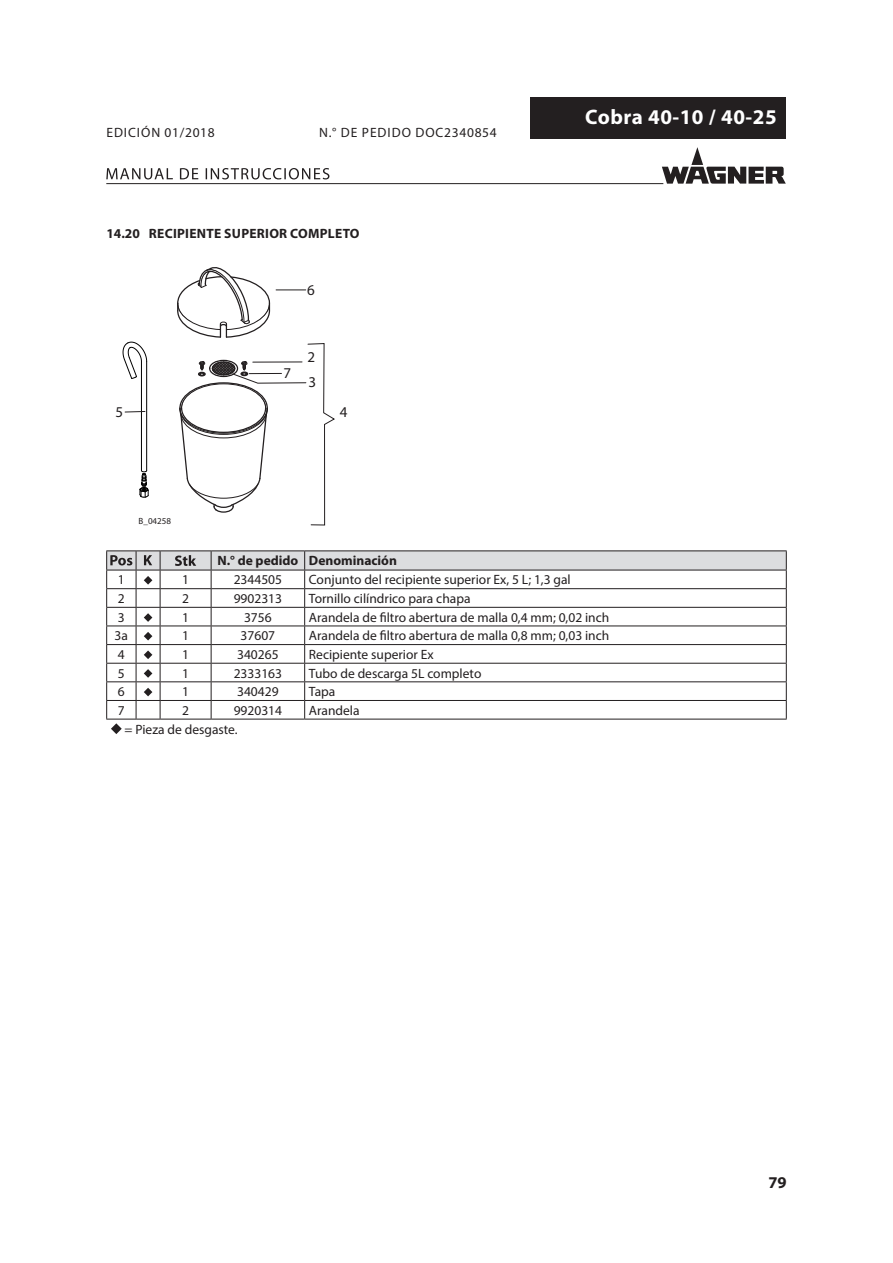
<style>
.page{position:relative;width:893px;height:1263px;background:#fff}
.page>*{position:absolute;margin:0;border:0;box-sizing:border-box;transform-origin:0 0}
.t1{font:700 21px "Myriad Pro";letter-spacing:.025em;color:#fff}
.t2{font:700 16.5px "Myriad Pro";color:#231f20}
.t3{font:15px "Myriad";color:#231f20}
.Tabelle{font:13.5px "Myriad Pro";color:#231f20}
.Tabelle_zentriert{font:13.5px "Myriad Pro";color:#231f20}
.Tabelle-2{font:13.5px "Myriad Pro";letter-spacing:.07em;color:#231f20}
.Tabelle-3{font:700 13.5px "Myriad Pro";letter-spacing:.02em;color:#231f20}
.Tabelle-4{font:700 13.5px "Myriad Pro";color:#231f20}
.Tabelle_zentriert-2{font:700 13.5px "Myriad Pro";color:#231f20}
.t4{font:9px "Myriad";color:#231f20}
</style>
<div class="page">
<svg style="left:662px;top:147px;width:124px;height:37px"></svg>
<svg style="left:106px;top:168px;width:223px;height:11px"></svg>
<hr style="left:106px;top:183px;width:557px;height:1px;background:#231f20">
<div style="left:531px;top:98px;width:255px;height:41px;background:#231f20"></div>
<hr style="left:141px;top:361px;width:1px;height:109px;background:#000">
<hr style="left:146px;top:361px;width:1px;height:109px;background:#000">
<svg style="left:122px;top:341px;width:26px;height:39px"></svg>
<svg style="left:139px;top:470px;width:10px;height:28px"></svg>
<svg style="left:124px;top:411px;width:22px;height:2px"></svg>
<svg style="left:177px;top:267px;width:158px;height:259px"></svg>
<hr style="left:249px;top:373px;width:32px;height:1px;background:#231f20">
<svg style="left:106px;top:550px;width:681px;height:184px"></svg>
<p class="Tabelle-2" style="left:106px;top:125px;width:110px">EDICIÓN 01/2018</p>
<p class="Tabelle-2" style="left:319px;top:125px;width:179px">N.° DE PEDIDO DOC2340854</p>
<p class="Tabelle-3" style="left:106px;top:225px;width:255px">14.20 RECIPIENTE SUPERIOR COMPLETO</p>
<p class="t3" style="left:307px;top:283px;width:9px">6</p>
<p class="t3" style="left:283px;top:366px;width:9px">7</p>
<p class="t3" style="left:308px;top:349px;width:9px">2</p>
<p class="t3" style="left:308px;top:375px;width:9px">3</p>
<p class="t3" style="left:116px;top:404px;width:9px">5</p>
<p class="t3" style="left:340px;top:405px;width:9px">4</p>
<p class="t4" style="left:139px;top:516px;width:34px">B_04258</p>
<p class="Tabelle_zentriert-2" style="left:217px;top:552px;width:83px">N.° de pedido</p>
<p class="Tabelle-4" style="left:309px;top:552px;width:90px">Denominación</p>
<h1 class="t1" style="left:585px;top:104px;width:193px">Cobra 40-10 / 40-25</h1>
<p class="Tabelle_zentriert" style="left:118px;top:572px;width:8px">1</p>
<p class="Tabelle_zentriert" style="left:182px;top:572px;width:8px">1</p>
<p class="Tabelle_zentriert" style="left:234px;top:572px;width:50px">2344505</p>
<p class="Tabelle" style="left:309px;top:572px;width:263px">Conjunto del recipiente superior Ex, 5 L; 1,3 gal</p>
<p class="Tabelle_zentriert" style="left:118px;top:590px;width:8px">2</p>
<p class="Tabelle_zentriert" style="left:182px;top:590px;width:8px">2</p>
<p class="Tabelle_zentriert" style="left:234px;top:590px;width:50px">9902313</p>
<p class="Tabelle" style="left:309px;top:590px;width:163px">Tornillo cilíndrico para chapa</p>
<p class="Tabelle_zentriert" style="left:118px;top:609px;width:8px">3</p>
<p class="Tabelle_zentriert" style="left:182px;top:609px;width:8px">1</p>
<p class="Tabelle_zentriert" style="left:244px;top:609px;width:29px">3756</p>
<p class="Tabelle" style="left:309px;top:609px;width:302px">Arandela de filtro abertura de malla 0,4 mm; 0,02 inch</p>
<p class="Tabelle_zentriert" style="left:115px;top:627px;width:15px">3a</p>
<p class="Tabelle_zentriert" style="left:182px;top:627px;width:8px">1</p>
<p class="Tabelle_zentriert" style="left:241px;top:627px;width:36px">37607</p>
<p class="Tabelle" style="left:309px;top:627px;width:302px">Arandela de filtro abertura de malla 0,8 mm; 0,03 inch</p>
<p class="Tabelle_zentriert" style="left:118px;top:646px;width:8px">4</p>
<p class="Tabelle_zentriert" style="left:182px;top:646px;width:8px">1</p>
<p class="Tabelle_zentriert" style="left:237px;top:646px;width:43px">340265</p>
<p class="Tabelle" style="left:309px;top:646px;width:126px">Recipiente superior Ex</p>
<p class="Tabelle_zentriert" style="left:118px;top:665px;width:8px">5</p>
<p class="Tabelle_zentriert" style="left:182px;top:665px;width:8px">1</p>
<p class="Tabelle_zentriert" style="left:234px;top:665px;width:50px">2333163</p>
<p class="Tabelle" style="left:309px;top:665px;width:174px">Tubo de descarga 5L completo</p>
<p class="Tabelle_zentriert" style="left:118px;top:683px;width:8px">6</p>
<p class="Tabelle_zentriert" style="left:182px;top:683px;width:8px">1</p>
<p class="Tabelle_zentriert" style="left:237px;top:683px;width:43px">340429</p>
<p class="Tabelle" style="left:309px;top:683px;width:28px">Tapa</p>
<p class="Tabelle_zentriert" style="left:118px;top:702px;width:8px">7</p>
<p class="Tabelle_zentriert" style="left:182px;top:702px;width:8px">2</p>
<p class="Tabelle_zentriert" style="left:234px;top:702px;width:50px">9920314</p>
<p class="Tabelle" style="left:309px;top:702px;width:52px">Arandela</p>
<p class="Tabelle" style="left:125px;top:721px;width:115px">= Pieza de desgaste.</p>
<p class="t2" style="left:768px;top:1172px;width:20px">79</p>
</div>
